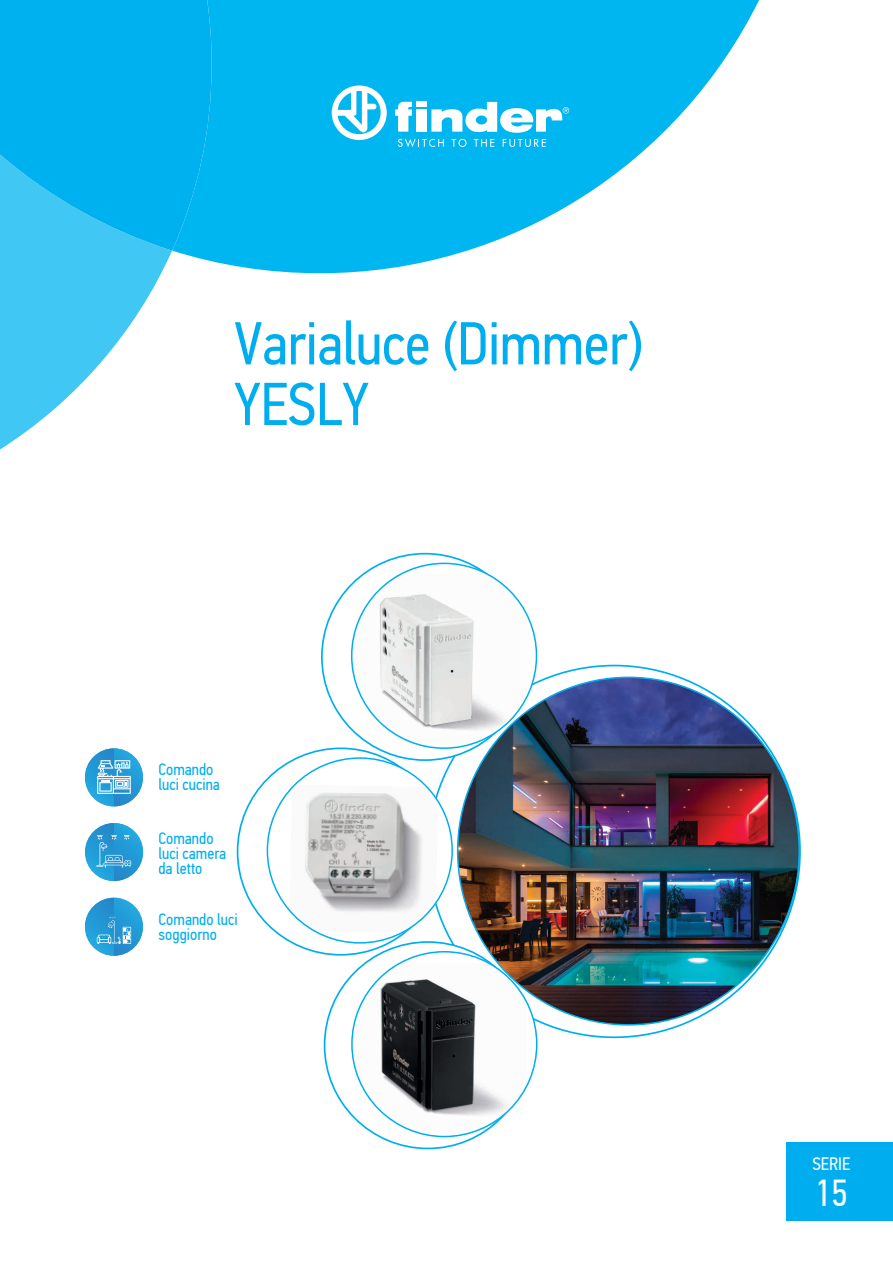
<style>
.page{position:relative;width:893px;height:1263px;background:#fff}
.page>*{position:absolute;margin:0;border:0;box-sizing:border-box;transform-origin:0 0}
.t1{font:60.6px/60.6px "PF Din Text Cond Pro";letter-spacing:-.01em;color:#00aeef}
.t2{font:37.5px "PF Din Text Cond Pro";color:#fff}
.t3{font:18px "PF Din Text Cond Pro";color:#fff}
.t4{font:16.5px/15px "PF Din Text Cond Pro";color:#00aeef}
</style>
<div class="page">
<div style="left:787px;top:1142px;width:106px;height:78px;background:#00aeef"></div>
<svg style="left:173px;top:0;width:586px;height:273px;fill:#00b6f0"></svg>
<svg style="left:0;top:251px;width:172px;height:198px;fill:#40c7f4"></svg>
<svg style="left:0;top:0;width:212px;height:251px;background:#08b4ef"></svg>
<img style="left:85px;top:748px;width:58px;height:58px">
<svg style="left:97px;top:760px;width:34px;height:34px"></svg>
<img style="left:85px;top:898px;width:58px;height:58px">
<svg style="left:97px;top:916px;width:34px;height:28px"></svg>
<img style="left:85px;top:823px;width:58px;height:58px">
<svg style="left:96px;top:835px;width:35px;height:33px"></svg>
<svg style="left:332px;top:85px;width:55px;height:55px"></svg>
<svg style="left:431px;top:102px;width:138px;height:31px"></svg>
<svg style="left:395px;top:102px;width:17px;height:30px"></svg>
<div style="left:416px;top:109px;width:10px;height:23px;background:#fff"></div>
<div style="left:416px;top:102px;width:10px;height:5px;background:#fff"></div>
<svg style="left:398px;top:139px;width:46px;height:8px"></svg>
<svg style="left:452px;top:139px;width:15px;height:8px"></svg>
<svg style="left:474px;top:139px;width:20px;height:8px"></svg>
<svg style="left:503px;top:139px;width:43px;height:8px"></svg>
<svg style="left:537px;top:665px;width:264px;height:373px"></svg>
<svg style="left:237px;top:553px;width:300px;height:596px"></svg>
<img style="left:457px;top:676px;width:343px;height:349px">
<h1 class="t1" style="left:234px;top:313px;width:410px">Varialuce (Dimmer)<br>YESLY</h1>
<p class="t4" style="left:158px;top:762px;width:63px">Comando luci cucina</p>
<p class="t4" style="left:158px;top:830px;width:69px">Comando luci camera da letto</p>
<p class="t4" style="left:158px;top:911px;width:81px">Comando luci soggiorno</p>
<p class="t3" style="left:812px;top:1153px;width:39px">SЕRIE</p>
<h2 class="t2" style="left:815px;top:1171px;width:34px">15</h2>
</div>
